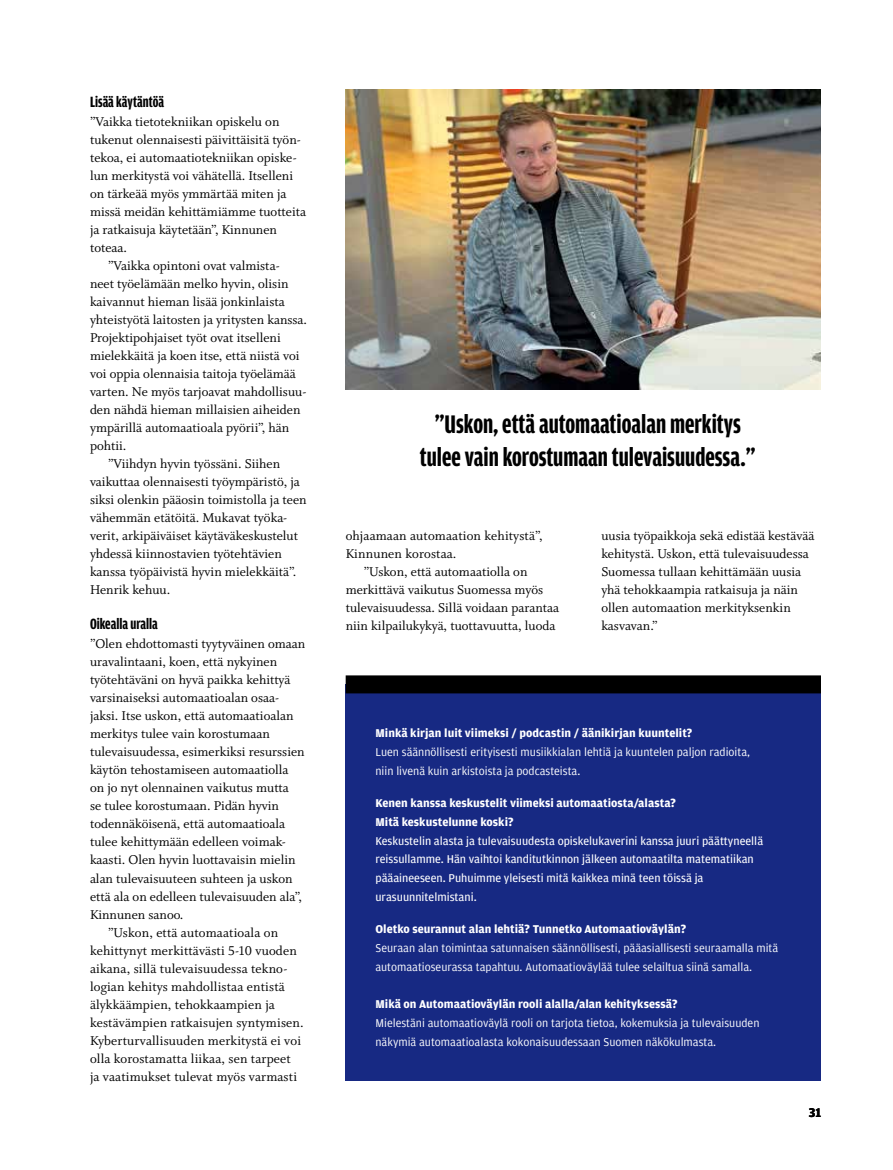
<style>
.page{position:relative;width:893px;height:1170px;background:#fff}
.page>*{position:absolute;margin:0;border:0;box-sizing:border-box;transform-origin:0 0}
.t1{font:700 27px/33px "Amplitude Compressed";color:#000;text-align:center}
.t2{font:700 15.75px "Amplitude Compressed";color:#000}
.t3{font:14.25px/18px "Whitman";color:#000}
.t4{font:700 13.5px "Amplitude";color:#000}
.t5{font:12px/18.8px "Amplitude";color:#fff}
.t6{font:700 12px/18.8px "Amplitude";color:#fff}
.t7{font:12px/18.8px "Amplitude";color:#fff}
</style>
<div class="page">
<div style="left:346px;top:684px;width:475px;height:396px;background:#172983"></div>
<div style="left:346px;top:675px;width:475px;height:18px;background:#000"></div>
<img style="left:346px;top:90px;width:475px;height:299px">
<p class="t2" style="left:90px;top:93px;width:76px">Lisää käytäntöä</p>
<p class="t3" style="left:90px;top:113px;width:191px">”Vaikka tietotekniikan opiskelu on</p>
<p class="t3" style="left:90px;top:131px;width:212px">tukenut olennaisesti päivittäisitä työn-</p>
<p class="t3" style="left:90px;top:149px;width:208px">tekoa, ei automaatiotekniikan opiske-</p>
<p class="t3" style="left:90px;top:167px;width:205px">lun merkitystä voi vähätellä. Itselleni</p>
<p class="t3" style="left:90px;top:185px;width:198px">on tärkeää myös ymmärtää miten ja</p>
<p class="t3" style="left:90px;top:203px;width:218px">missä meidän kehittämiämme tuotteita</p>
<p class="t3" style="left:90px;top:221px;width:189px">ja ratkaisuja käytetään”, Kinnunen</p>
<p class="t3" style="left:90px;top:239px;width:39px">toteaa.</p>
<p class="t3" style="left:108px;top:257px;width:173px">”Vaikka opintoni ovat valmista-</p>
<p class="t3" style="left:90px;top:275px;width:200px">neet työelämään melko hyvin, olisin</p>
<p class="t3" style="left:90px;top:293px;width:196px">kaivannut hieman lisää jonkinlaista</p>
<p class="t3" style="left:90px;top:311px;width:219px">yhteistyötä laitosten ja yritysten kanssa.</p>
<p class="t3" style="left:90px;top:329px;width:192px">Projektipohjaiset työt ovat itselleni</p>
<p class="t3" style="left:90px;top:347px;width:211px">mielekkäitä ja koen itse, että niistä voi</p>
<p class="t3" style="left:90px;top:365px;width:207px">voi oppia olennaisia taitoja työelämää</p>
<p class="t3" style="left:90px;top:383px;width:218px">varten. Ne myös tarjoavat mahdollisuu-</p>
<p class="t3" style="left:90px;top:401px;width:212px">den nähdä hieman millaisien aiheiden</p>
<p class="t3" style="left:90px;top:419px;width:201px">ympärillä automaatioala pyörii”, hän</p>
<p class="t3" style="left:90px;top:437px;width:38px">pohtii.</p>
<p class="t3" style="left:108px;top:455px;width:174px">”Viihdyn hyvin työssäni. Siihen</p>
<p class="t3" style="left:90px;top:473px;width:211px">vaikuttaa olennaisesti työympäristö, ja</p>
<p class="t3" style="left:90px;top:491px;width:218px">siksi olenkin pääosin toimistolla ja teen</p>
<p class="t3" style="left:90px;top:509px;width:199px">vähemmän etätöitä. Mukavat työka-</p>
<p class="t3" style="left:90px;top:527px;width:210px">verit, arkipäiväiset käytäväkeskustelut</p>
<p class="t3" style="left:90px;top:545px;width:193px">yhdessä kiinnostavien työtehtävien</p>
<p class="t3" style="left:90px;top:563px;width:208px">kanssa työpäivistä hyvin mielekkäitä”.</p>
<p class="t3" style="left:90px;top:581px;width:82px">Henrik kehuu.</p>
<p class="t2" style="left:90px;top:615px;width:69px">Oikealla uralla</p>
<p class="t3" style="left:90px;top:635px;width:217px">”Olen ehdottomasti tyytyväinen omaan</p>
<p class="t3" style="left:90px;top:653px;width:189px">uravalintaani, koen, että nykyinen</p>
<p class="t3" style="left:90px;top:671px;width:202px">työtehtäväni on hyvä paikka kehittyä</p>
<p class="t3" style="left:90px;top:689px;width:191px">varsinaiseksi automaatioalan osaa-</p>
<p class="t3" style="left:90px;top:707px;width:205px">jaksi. Itse uskon, että automaatioalan</p>
<p class="t3" style="left:90px;top:725px;width:182px">merkitys tulee vain korostumaan</p>
<p class="t3" style="left:90px;top:743px;width:216px">tulevaisuudessa, esimerkiksi resurssien</p>
<p class="t3" style="left:90px;top:761px;width:200px">käytön tehostamiseen automaatiolla</p>
<p class="t3" style="left:90px;top:779px;width:200px">on jo nyt olennainen vaikutus mutta</p>
<p class="t3" style="left:90px;top:797px;width:191px">se tulee korostumaan. Pidän hyvin</p>
<p class="t3" style="left:90px;top:815px;width:197px">todennäköisenä, että automaatioala</p>
<p class="t3" style="left:90px;top:833px;width:197px">tulee kehittymään edelleen voimak-</p>
<p class="t3" style="left:90px;top:851px;width:207px">kaasti. Olen hyvin luottavaisin mielin</p>
<p class="t3" style="left:90px;top:869px;width:204px">alan tulevaisuuteen suhteen ja uskon</p>
<p class="t3" style="left:90px;top:887px;width:214px">että ala on edelleen tulevaisuuden ala”,</p>
<p class="t3" style="left:90px;top:905px;width:95px">Kinnunen sanoo.</p>
<p class="t3" style="left:108px;top:923px;width:172px">”Uskon, että automaatioala on</p>
<p class="t3" style="left:90px;top:941px;width:208px">kehittynyt merkittävästi 5-10 vuoden</p>
<p class="t3" style="left:90px;top:959px;width:199px">aikana, sillä tulevaisuudessa tekno-</p>
<p class="t3" style="left:90px;top:977px;width:196px">logian kehitys mahdollistaa entistä</p>
<p class="t3" style="left:90px;top:995px;width:186px">älykkäämpien, tehokkaampien ja</p>
<p class="t3" style="left:90px;top:1013px;width:215px">kestävämpien ratkaisujen syntymisen.</p>
<p class="t3" style="left:90px;top:1031px;width:213px">Kyberturvallisuuden merkitystä ei voi</p>
<p class="t3" style="left:90px;top:1049px;width:202px">olla korostamatta liikaa, sen tarpeet</p>
<p class="t3" style="left:90px;top:1067px;width:209px">ja vaatimukset tulevat myös varmasti</p>
<h1 class="t1" style="left:420px;top:407px;width:337px">”Uskon, että automaatioalan merkitys tulee vain korostumaan tulevaisuudessa.”</h1>
<p class="t3" style="left:346px;top:527px;width:198px">ohjaamaan automaation kehitystä”,<br>Kinnunen korostaa.</p>
<p class="t3" style="left:346px;top:563px;width:215px;text-indent:18px">”Uskon, että automaatiolla on merkittävä vaikutus Suomessa myös tulevaisuudessa. Sillä voidaan parantaa niin kilpailukykyä, tuottavuutta, luoda</p>
<p class="t3" style="left:601px;top:527px;width:215px">uusia työpaikkoja sekä edistää kestävää kehitystä. Uskon, että tulevaisuudessa Suomessa tullaan kehittämään uusia yhä tehokkaampia ratkaisuja ja näin ollen automaation merkityksenkin kasvavan.”</p>
<p class="t6" style="left:375px;top:724px;width:318px">Minkä kirjan luit viimeksi / podcastin / äänikirjan kuuntelit?</p>
<p class="t5" style="left:375px;top:742px;width:376px">Luen säännöllisesti erityisesti musiikkialan lehtiä ja kuuntelen paljon radioita, niin livenä kuin arkistoista ja podcasteista.</p>
<p class="t6" style="left:375px;top:793px;width:302px">Kenen kanssa keskustelit viimeksi automaatiosta/alasta?<br>Mitä keskustelunne koski?</p>
<p class="t7" style="left:375px;top:831px;width:389px">Keskustelin alasta ja tulevaisuudesta opiskelukaverini kanssa juuri päättyneellä reissullamme. Hän vaihtoi kanditutkinnon jälkeen automaatilta matematiikan pääaineeseen. Puhuimme yleisesti mitä kaikkea minä teen töissä ja urasuunnitelmistani.</p>
<p class="t6" style="left:375px;top:919px;width:312px">Oletko seurannut alan lehtiä? Tunnetko Automaatioväylän?</p>
<p class="t5" style="left:375px;top:938px;width:404px">Seuraan alan toimintaa satunnaisen säännöllisesti, pääasiallisesti seuraamalla mitä automaatioseurassa tapahtuu. Automaatioväylää tulee selailtua siinä samalla.</p>
<p class="t6" style="left:375px;top:994px;width:304px">Mikä on Automaatioväylän rooli alalla/alan kehityksessä?</p>
<p class="t5" style="left:375px;top:1013px;width:386px">Mielestäni automaatioväylä rooli on tarjota tietoa, kokemuksia ja tulevaisuuden näkymiä automaatioalasta kokonaisuudessaan Suomen näkökulmasta.</p>
<p class="t4" style="left:809px;top:1104px;width:14px">31</p>
</div>
